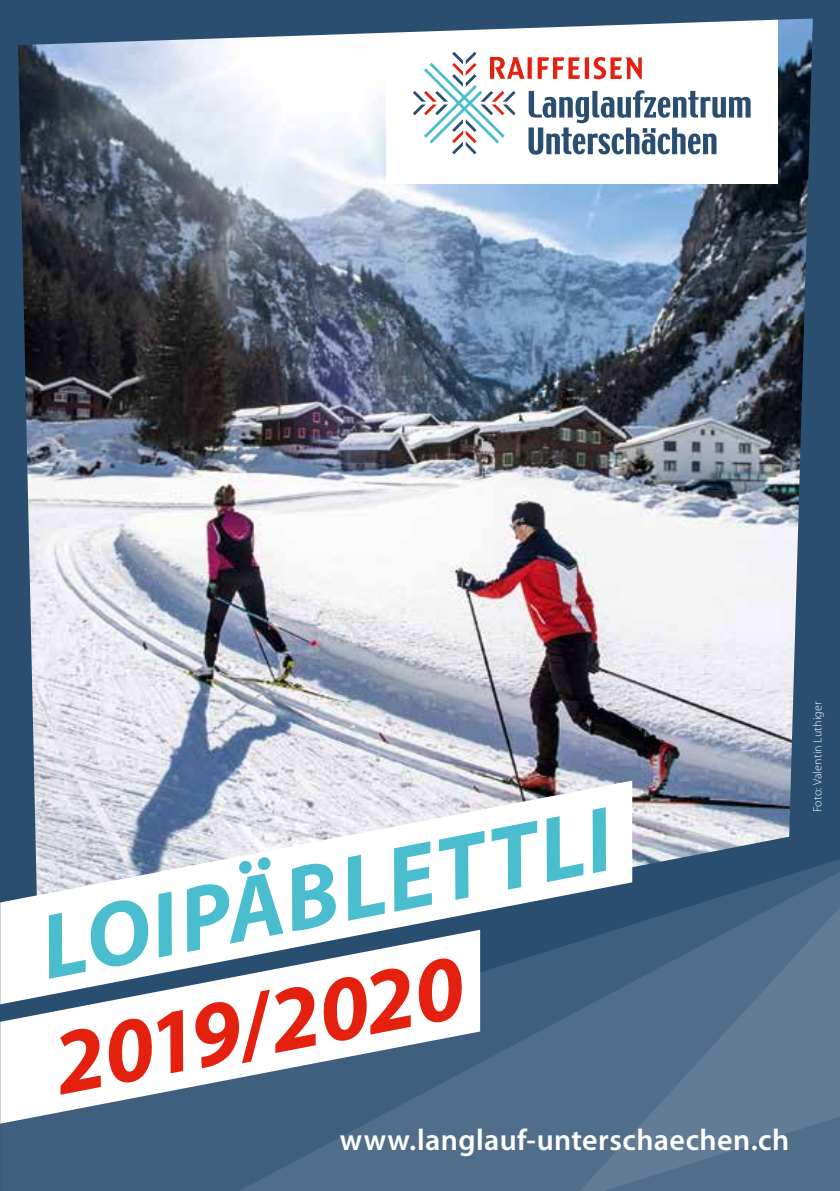
<style>
.page{position:relative;width:840px;height:1191px;background:#fff}
.page>*{position:absolute;margin:0;border:0;box-sizing:border-box;transform-origin:0 0}
.t1{font:italic 700 92.4px "Myriad Pro";color:#4abdcf}
.t2{font:italic 700 92.4px "Myriad Pro";color:#e4200e}
.t3{font:600 30px "Myriad Pro";letter-spacing:.015em;color:#fff}
.t4{font:300 12px "Myriad Pro";letter-spacing:.015em;color:#fff}
</style>
<div class="page">
<img style="left:0;top:0;width:839px;height:1191px">
<h1 class="t1" style="left:32px;top:898px;width:580px;rotate:-11deg">LOIPÄBLETTLI</h1>
<h1 class="t2" style="left:45px;top:1014px;width:417px;rotate:-11deg">2019/2020</h1>
<p class="t3" style="left:340px;top:1123px;width:450px">www.langlauf-unterschaechen.ch</p>
<p class="t4" style="left:810px;top:812px;width:112px;rotate:-90deg">Foto: Valentin Luthiger</p>
</div>
